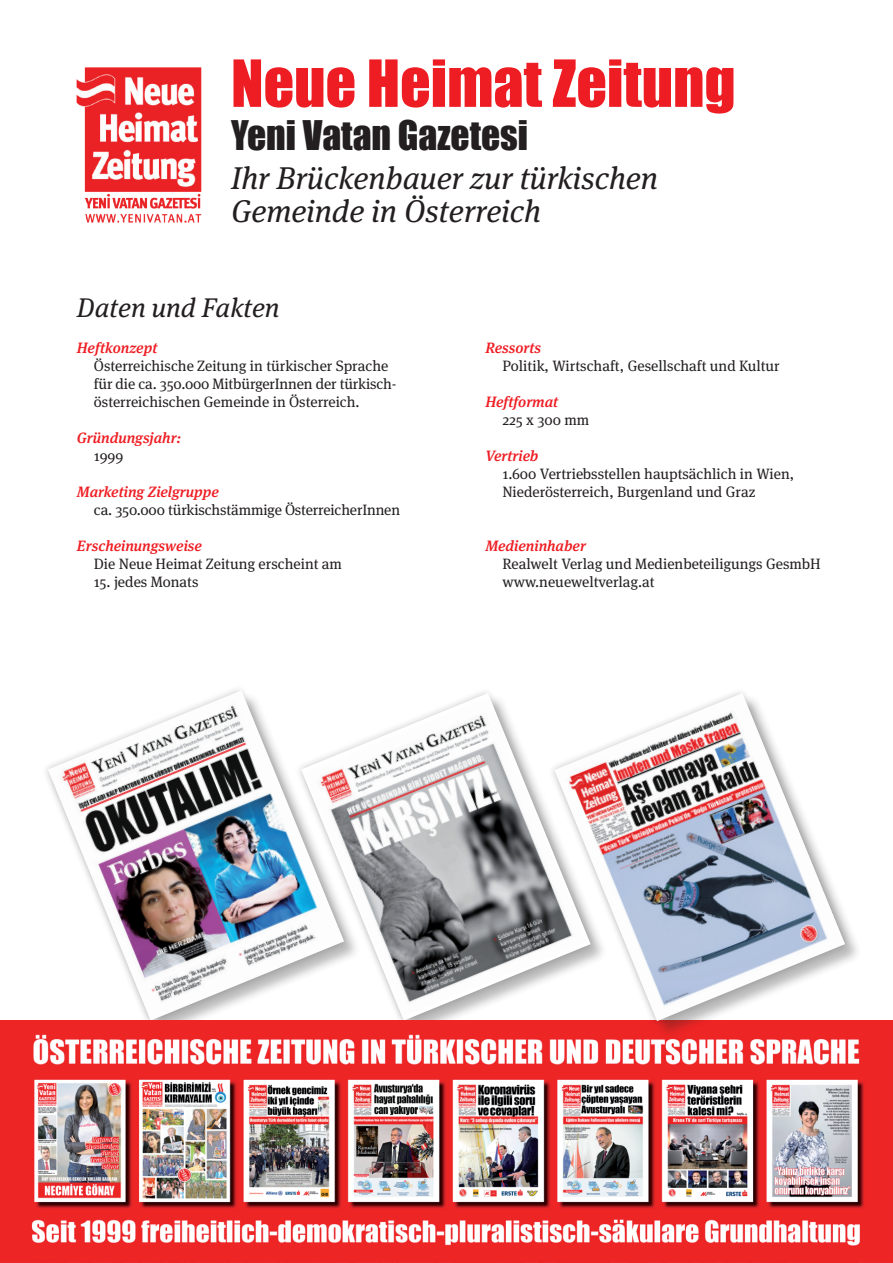
<style>
.page{position:relative;width:893px;height:1263px;background:#fff}
.page>*{position:absolute;margin:0;border:0;box-sizing:border-box;transform-origin:0 0}
.t1{font:60px "Impact";color:#ee1d23}
.t2{font:37.5px "Impact";color:#231f20}
.t3{font:italic 31.5px/33px "Meta Serif Pro";color:#231f20}
.t4{font:italic 27px "Meta Serif Pro";color:#231f20}
.t5{font:15px/18px "Meta Serif Pro";color:#231f20}
.t6{font:italic 500 15px "Meta Serif Pro";color:#ee1d23}
</style>
<div class="page">
<img style="left:48px;top:690px;width:243px;height:330px">
<img style="left:76px;top:67px;width:126px;height:156px">
<svg style="left:291px;top:692px;width:197px;height:289px"></svg>
<svg style="left:301px;top:693px;width:193px;height:327px"></svg>
<img style="left:305px;top:698px;width:239px;height:318px">
<img style="left:0;top:1020px;width:893px;height:243px">
<div style="left:555px;top:694px;width:307px;height:344px;background:#231f20;opacity:.31"></div>
<svg style="left:544px;top:692px;width:311px;height:339px"></svg>
<img style="left:554px;top:693px;width:291px;height:328px">
<h1 class="t1" style="left:231px;top:37px;width:506px">Neue Heimat Zeitung</h1>
<h2 class="t2" style="left:231px;top:107px;width:299px">Yeni Vatan Gazetesi</h2>
<h3 class="t3" style="left:231px;top:160px;width:428px">Ihr Brückenbauer zur türkischen<br>Gemeinde in Österreich</h3>
<h3 class="t4" style="left:77px;top:288px;width:204px">Daten und Fakten</h3>
<p class="t6" style="left:77px;top:336px;width:82px">Heftkonzept</p>
<p class="t5" style="left:94px;top:356px;width:304px">Österreichische Zeitung in türkischer Sprache für die ca. 350.000 MitbürgerInnen der türkisch&shy;österreichischen Gemeinde in Österreich.</p>
<p class="t6" style="left:77px;top:426px;width:106px">Gründungsjahr:</p>
<p class="t5" style="left:94px;top:446px;width:31px">1999</p>
<p class="t6" style="left:77px;top:480px;width:143px">Marketing Zielgruppe</p>
<p class="t5" style="left:94px;top:500px;width:308px">ca. 350.000 türkischstämmige ÖsterreicherInnen</p>
<p class="t6" style="left:77px;top:534px;width:127px">Erscheinungsweise</p>
<p class="t5" style="left:94px;top:554px;width:250px">Die Neue Heimat Zeitung erscheint am</p>
<p class="t5" style="left:94px;top:572px;width:106px">15. jedes Monats</p>
<p class="t6" style="left:485px;top:336px;width:57px">Ressorts</p>
<p class="t5" style="left:502px;top:356px;width:279px">Politik, Wirtschaft, Gesellschaft und Kultur</p>
<p class="t6" style="left:485px;top:390px;width:74px">Heftformat</p>
<p class="t5" style="left:502px;top:410px;width:88px">225 x 300 mm</p>
<p class="t6" style="left:485px;top:444px;width:55px">Vertrieb</p>
<p class="t5" style="left:502px;top:464px;width:293px">1.600 Vertriebsstellen hauptsächlich in Wien,<br>Niederösterreich, Burgenland und Graz</p>
<p class="t6" style="left:485px;top:534px;width:102px">Medieninhaber</p>
<p class="t5" style="left:502px;top:554px;width:320px">Realwelt Verlag und Medienbeteiligungs GesmbH www.neueweltverlag.at</p>
</div>
